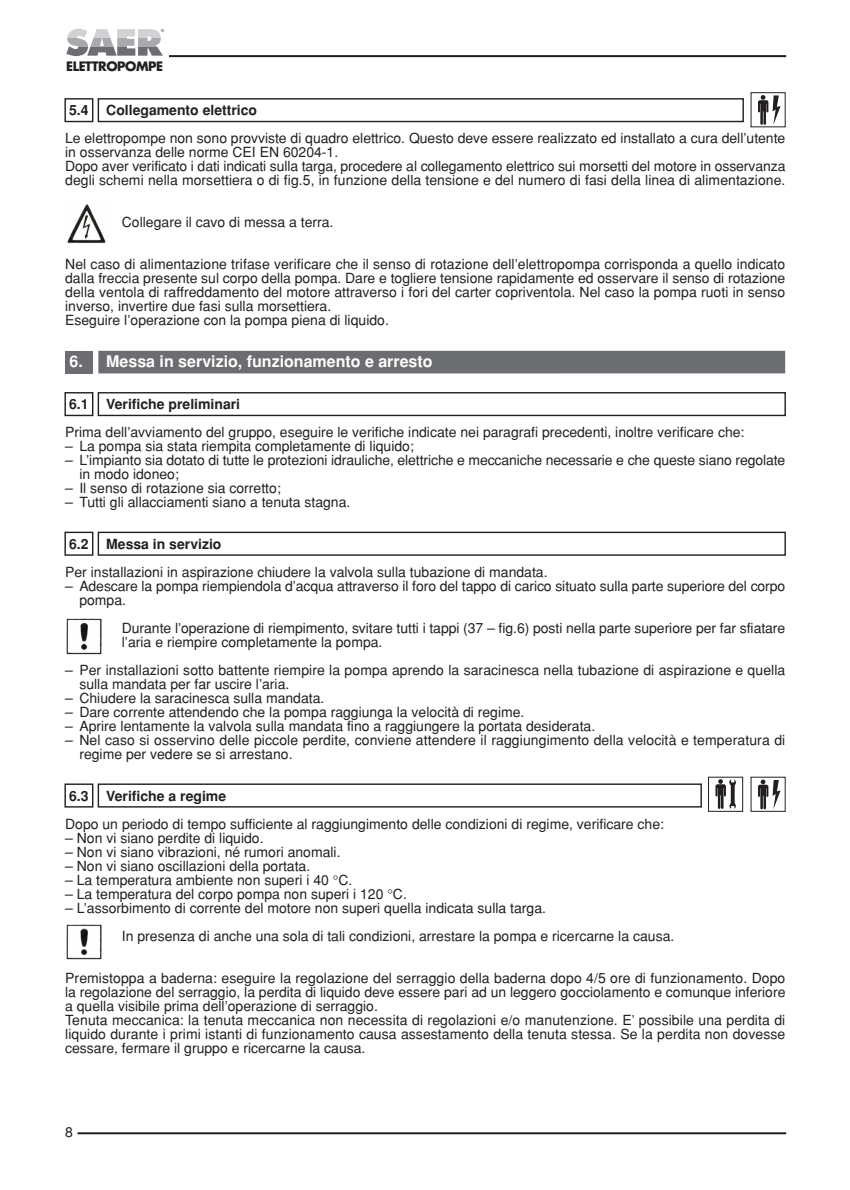
<style>
.page{position:relative;width:850px;height:1190px;background:#fff}
.page>*{position:absolute;margin:0;border:0;box-sizing:border-box;transform-origin:0 0}
.t1{font:700 16px "Helvetica";color:#fff}
.t2{font:14px/14px "Helvetica";color:#231f20}
.t3{font:700 14px "Helvetica";color:#231f20}
.t4{font:700 12.8px "Futura";letter-spacing:-.03em;color:#231f20}
.t5{font:4px "Helvetica";color:#231f20}
</style>
<div class="page">
<svg style="left:64px;top:531px;width:722px;height:25px"></svg>
<hr style="left:169px;top:55px;width:617px;height:2px;background:#231f20">
<svg style="left:67px;top:29px;width:94px;height:9px"></svg>
<svg style="left:67px;top:38px;width:94px;height:9px"></svg>
<svg style="left:66px;top:47px;width:97px;height:9px"></svg>
<hr style="left:78px;top:1132px;width:708px;height:2px;background:#231f20">
<svg style="left:64px;top:98px;width:680px;height:25px"></svg>
<img style="left:67px;top:204px;width:39px;height:40px">
<div style="left:65px;top:351px;width:28px;height:22px;background:#6c6d70"></div>
<div style="left:98px;top:351px;width:687px;height:22px;background:#6c6d70"></div>
<svg style="left:64px;top:392px;width:722px;height:25px"></svg>
<img style="left:66px;top:618px;width:36px;height:37px">
<svg style="left:64px;top:783px;width:638px;height:25px"></svg>
<img style="left:66px;top:924px;width:36px;height:36px">
<svg style="left:758px;top:95px;width:23px;height:30px"></svg>
<svg style="left:758px;top:780px;width:23px;height:30px"></svg>
<div style="left:708px;top:777px;width:35px;height:35px;border:1px solid #231f20"></div>
<svg style="left:715px;top:779px;width:21px;height:30px"></svg>
<p class="t5" style="left:161px;top:29px;width:4px">®</p>
<p class="t4" style="left:66px;top:60px;width:99px">ELETTROPOMPE</p>
<p class="t3" style="left:69px;top:105px;width:21px">5.4</p>
<p class="t3" style="left:106px;top:105px;width:152px">Collegamento elettrico</p>
<p class="t2" style="left:65px;top:133px;width:722px">Le elettropompe non sono provviste di quadro elettrico. Questo deve essere realizzato ed installato a cura dell’utente in osservanza delle norme CEI EN 60204-1.<br>Dopo aver verificato i dati indicati sulla targa, procedere al collegamento elettrico sui morsetti del motore in osservanza degli schemi nella morsettiera o di fig.5, in funzione della tensione e del numero di fasi della linea di alimentazione.</p>
<p class="t2" style="left:122px;top:217px;width:213px">Collegare il cavo di messa a terra.</p>
<p class="t2" style="left:65px;top:259px;width:722px">Nel caso di alimentazione trifase verificare che il senso di rotazione dell’elettropompa corrisponda a quello indicato dalla freccia presente sul corpo della pompa. Dare e togliere tensione rapidamente ed osservare il senso di rotazione della ventola di raffreddamento del motore attraverso i fori del carter copriventola. Nel caso la pompa ruoti in senso inverso, invertire due fasi sulla morsettiera.<br>Eseguire l’operazione con la pompa piena di liquido.</p>
<p class="t1" style="left:70px;top:356px;width:364px">6. Messa in servizio, funzionamento e arresto</p>
<p class="t3" style="left:69px;top:399px;width:21px">6.1</p>
<p class="t3" style="left:106px;top:399px;width:135px">Verifiche preliminari</p>
<p class="t2" style="left:65px;top:427px;width:681px">Prima dell’avviamento del gruppo, eseguire le verifiche indicate nei paragrafi precedenti, inoltre verificare che:</p>
<p class="t2" style="left:65px;top:441px;width:350px">– La pompa sia stata riempita completamente di liquido;</p>
<p class="t2" style="left:79px;top:455px;width:708px;text-indent:-14px">– L’impianto sia dotato di tutte le protezioni idrauliche, elettriche e meccaniche necessarie e che queste siano regolate in modo idoneo;</p>
<p class="t2" style="left:65px;top:483px;width:217px">– Il senso di rotazione sia corretto;</p>
<p class="t2" style="left:65px;top:497px;width:287px">– Tutti gli allacciamenti siano a tenuta stagna.</p>
<p class="t3" style="left:69px;top:539px;width:21px">6.2</p>
<p class="t3" style="left:106px;top:539px;width:117px">Messa in servizio</p>
<p class="t2" style="left:65px;top:567px;width:484px">Per installazioni in aspirazione chiudere la valvola sulla tubazione di mandata.</p>
<p class="t2" style="left:79px;top:581px;width:708px;text-indent:-14px">– Adescare la pompa riempiendola d’acqua attraverso il foro del tappo di carico situato sulla parte superiore del corpo pompa.</p>
<p class="t2" style="left:122px;top:623px;width:665px">Durante l’operazione di riempimento, svitare tutti i tappi (37 – fig.6) posti nella parte superiore per far sfiatare l’aria e riempire completamente la pompa.</p>
<p class="t2" style="left:79px;top:665px;width:708px;text-indent:-14px">– Per installazioni sotto battente riempire la pompa aprendo la saracinesca nella tubazione di aspirazione e quella sulla mandata per far uscire l’aria.</p>
<p class="t2" style="left:65px;top:693px;width:261px">– Chiudere la saracinesca sulla mandata.</p>
<p class="t2" style="left:65px;top:707px;width:461px">– Dare corrente attendendo che la pompa raggiunga la velocità di regime.</p>
<p class="t2" style="left:65px;top:721px;width:532px">– Aprire lentamente la valvola sulla mandata fino a raggiungere la portata desiderata.</p>
<p class="t2" style="left:79px;top:735px;width:708px;text-indent:-14px">– Nel caso si osservino delle piccole perdite, conviene attendere il raggiungimento della velocità e temperatura di regime per vedere se si arrestano.</p>
<p class="t3" style="left:69px;top:791px;width:21px">6.3</p>
<p class="t3" style="left:106px;top:791px;width:121px">Verifiche a regime</p>
<p class="t2" style="left:65px;top:819px;width:600px">Dopo un periodo di tempo sufficiente al raggiungimento delle condizioni di regime, verificare che:</p>
<p class="t2" style="left:65px;top:833px;width:200px">– Non vi siano perdite di liquido.</p>
<p class="t2" style="left:65px;top:847px;width:277px">– Non vi siano vibrazioni, né rumori anomali.</p>
<p class="t2" style="left:65px;top:861px;width:247px">– Non vi siano oscillazioni della portata.</p>
<p class="t2" style="left:65px;top:875px;width:289px">– La temperatura ambiente non superi i 40 C.</p>
<p class="t2" style="left:65px;top:889px;width:343px">– La temperatura del corpo pompa non superi i 120 C.</p>
<p class="t2" style="left:122px;top:896px;width:554px;line-height:28px;text-indent:-57px">– L’assorbimento di corrente del motore non superi quella indicata sulla targa.<br>In presenza di anche una sola di tali condizioni, arrestare la pompa e ricercarne la causa.</p>
<p class="t2" style="left:65px;top:973px;width:722px">Premistoppa a baderna: eseguire la regolazione del serraggio della baderna dopo 4/5 ore di funzionamento. Dopo la regolazione del serraggio, la perdita di liquido deve essere pari ad un leggero gocciolamento e comunque inferiore a quella visibile prima dell’operazione di serraggio.<br>Tenuta meccanica: la tenuta meccanica non necessita di regolazioni e/o manutenzione. E’ possibile una perdita di liquido durante i primi istanti di funzionamento causa assestamento della tenuta stessa. Se la perdita non dovesse cessare, fermare il gruppo e ricercarne la causa.</p>
<p class="t2" style="left:65px;top:1127px;width:9px">8</p>
</div>
